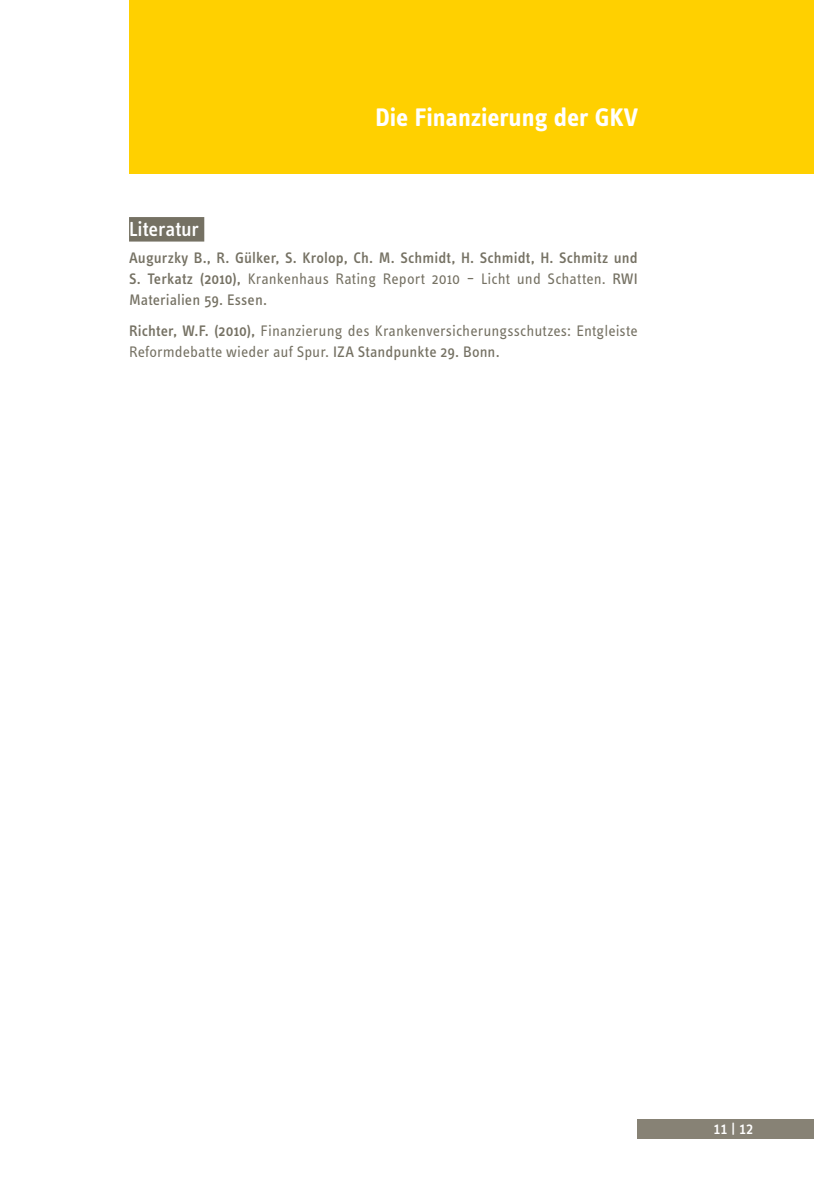
<style>
.page{position:relative;width:814px;height:1181px;background:#fff}
.page>*{position:absolute;margin:0;border:0;box-sizing:border-box;transform-origin:0 0}
.t1{font:700 26.25px "Info OT Text";color:#fff}
.t2{font:500 21px "Info OT Text";letter-spacing:-.005em;color:#fff}
.Fließtext{font:500 15.75px/21px "Info OT Text";letter-spacing:.005em;color:#757163;text-align:justify}
.Fließtext-2{font:15.75px/21px "Info OT Text";letter-spacing:.005em;color:#757163}
.t3{font:500 15.75px "Info OT Text";color:#fff}
.s1{font-weight:400}
.s2{font-weight:500}
.s3{font-style:inherit}
</style>
<div class="page">
<div style="left:637px;top:1118px;width:177px;height:20px;background:#878275"></div>
<div style="left:129px;top:0;width:685px;height:174px;background:#ffd000"></div>
<div style="left:129px;top:217px;width:75px;height:25px;background:#757163"></div>
<h1 class="t1" style="left:375px;top:101px;width:264px">Die Finanzierung der GKV</h1>
<h2 class="t2" style="left:129px;top:216px;width:72px">Literatur</h2>
<p class="Fließtext" style="left:129px;top:246px;width:510px">Augurzky B., R. Gülker, S. Krolop, Ch. M. Schmidt, H. Schmidt, H. Schmitz und S. Terkatz (2010), <span class="s1">Krankenhaus Rating Report 2010 – Licht und Schatten.</span> <span class="s1">RWI Materialien 59. Essen.</span></p>
<p class="Fließtext-2" style="left:129px;top:320px;width:510px"><span class="s2">Richter, W.F. (2010),</span> Finanzierung des Krankenversicherungsschutzes: Entgleiste<br>Reformdebatte wieder auf Spur. <span class="s3">IZA Standpunkte 29. Bonn.</span></p>
<p class="t3" style="left:713px;top:1119px;width:41px">11 | 12</p>
</div>
